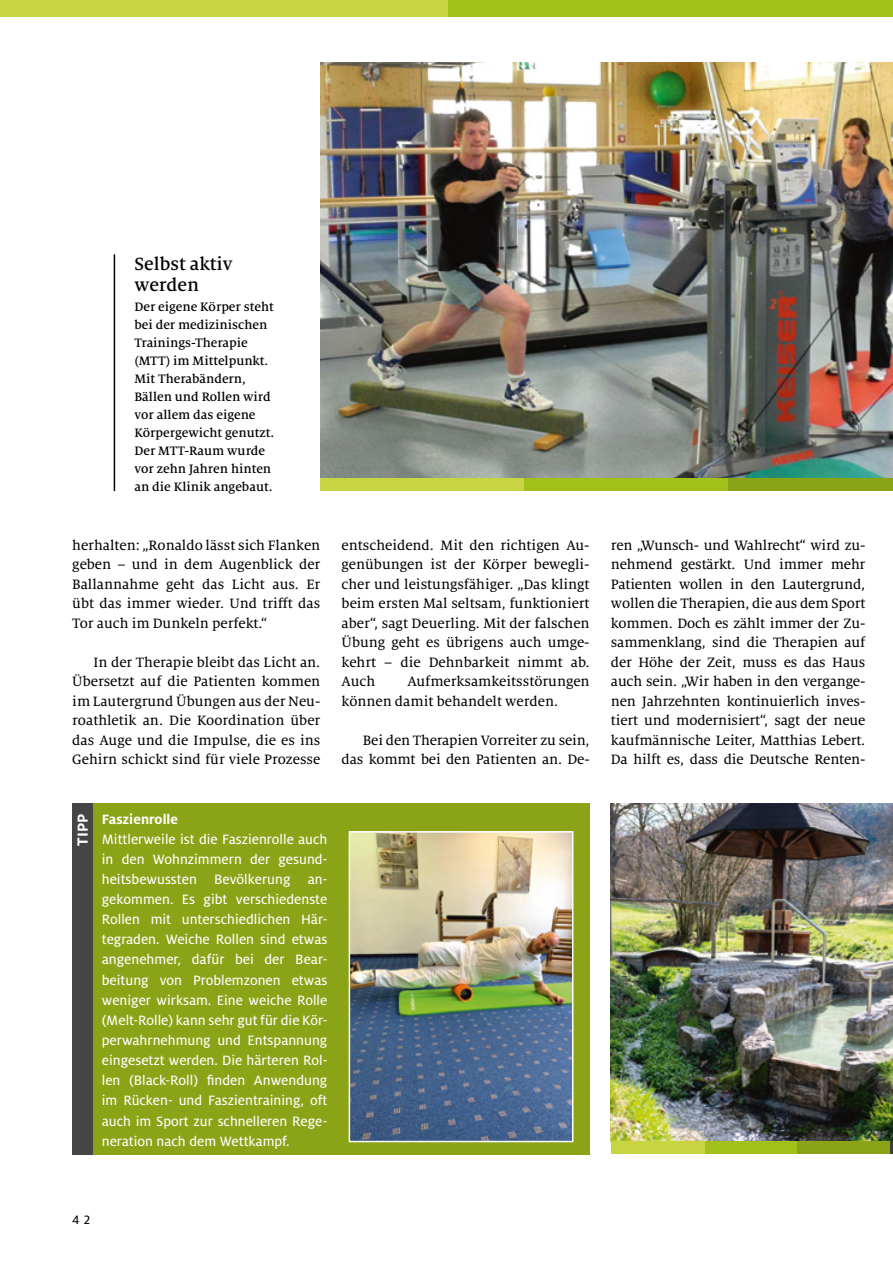
<style>
.page{position:relative;width:893px;height:1263px;background:#fff}
.page>*{position:absolute;margin:0;border:0;box-sizing:border-box;transform-origin:0 0}
.t1{font:500 19.5px/21px "Milo Serif OT";color:#000}
.t2{font:15.45px "Oberfranken Headline";color:#fff}
.t3{font:15px/19.5px "Milo Serif OT Text";color:#000;text-align:justify}
.t4{font:15px/20.1px "Milo OT Text";color:#fff;text-align:justify}
.t5{font:700 15px "Milo OT";color:#fff}
.t6{font:500 13.5px/18px "Milo Serif OT";color:#000}
.t7{font:13.5px "Milo OT Text";color:#000}
</style>
<div class="page">
<div style="left:448px;top:0;width:445px;height:17px;background:#a2c01a"></div>
<div style="left:0;top:0;width:448px;height:17px;background:#c7d540"></div>
<img style="left:320px;top:62px;width:573px;height:416px">
<div style="left:524px;top:478px;width:204px;height:13px;background:#a2c01a"></div>
<div style="left:728px;top:478px;width:165px;height:13px;background:#8ba417"></div>
<div style="left:320px;top:478px;width:204px;height:13px;background:#c7d540"></div>
<hr style="left:114px;top:254px;width:1px;height:237px;background:#000">
<div style="left:72px;top:803px;width:21px;height:351px;background:#454544"></div>
<div style="left:93px;top:803px;width:497px;height:351px;background:#8ba417"></div>
<img style="left:352px;top:834px;width:218px;height:305px">
<div style="left:349px;top:831px;width:224px;height:311px;border:2px solid #fff"></div>
<img style="left:611px;top:803px;width:282px;height:338px">
<div style="left:704px;top:1141px;width:93px;height:13px;background:#a2c01a"></div>
<div style="left:797px;top:1141px;width:94px;height:13px;background:#8ba417"></div>
<div style="left:611px;top:1141px;width:93px;height:13px;background:#c7d540"></div>
<svg style="left:891px;top:1141px;width:2px;height:13px"></svg>
<h1 class="t1" style="left:135px;top:254px;width:100px">Selbst aktiv werden</h1>
<p class="t6" style="left:135px;top:298px;width:141px">Der eigene Körper steht bei der medizinischen<br>Trainings-Therapie (MTT) im Mittelpunkt.<br>Mit Therabändern,<br>Bällen und Rollen wird vor allem das eigene<br>Körpergewicht genutzt.<br>Der MTT-Raum wurde vor zehn Jahren hinten an die Klinik angebaut.</p>
<p class="t3" style="left:72px;top:535px;width:250px">herhalten: „Ronaldo lässt sich Flanken geben – und in dem Augenblick der Ballannahme geht das Licht aus. Er übt das immer wieder. Und trifft das Tor auch im Dunkeln perfekt.“</p>
<p class="t3" style="left:72px;top:652px;width:250px;text-indent:21px">In der Therapie bleibt das Licht an.<br>Übersetzt auf die Patienten kommen im Lautergrund Übungen aus der Neu&shy;roathletik an. Die Koordination über das Auge und die Impulse, die es ins Gehirn schickt sind für viele Prozesse</p>
<p class="t3" style="left:342px;top:535px;width:250px">entscheidend. Mit den richtigen Au&shy;genübungen ist der Körper bewegli&shy;cher und leistungsfähiger. „Das klingt beim ersten Mal seltsam, funktioniert aber“, sagt Deuerling. Mit der falschen Übung geht es übrigens auch umge&shy;kehrt – die Dehnbarkeit nimmt ab.<br>Auch</p>
<p class="t3" style="left:342px;top:672px;width:250px;text-indent:66px">Aufmerksamkeitsstörungen können damit behandelt werden.</p>
<p class="t3" style="left:342px;top:730px;width:250px;text-align:right">Bei den Therapien Vorreiter zu sein, das kommt bei den Patienten an. De-</p>
<p class="t2" style="left:71px;top:846px;width:33px;rotate:-90deg">TIpp</p>
<p class="t5" style="left:102px;top:810px;width:78px">Faszienrolle</p>
<p class="t4" style="left:102px;top:829px;width:227px">Mittlerweile ist die Faszienrolle auch in den Wohnzimmern der gesund&shy;heitsbewussten Bevölkerung an&shy;gekommen. Es gibt verschiedenste Rollen mit unterschiedlichen Här&shy;tegraden. Weiche Rollen sind etwas angenehmer, dafür bei der Bear&shy;beitung von Problemzonen etwas weniger wirksam. Eine weiche Rolle (Melt-Rolle) kann sehr gut für die Kör&shy;perwahrnehmung und Entspannung eingesetzt werden. Die härteren Rol&shy;len (Black-Roll) finden Anwendung im Rücken- und Faszientraining, oft auch im Sport zur schnelleren Rege&shy;neration nach dem Wettkampf.</p>
<p class="t3" style="left:611px;top:535px;width:256px">ren „Wunsch- und Wahlrecht“ wird zu&shy;nehmend gestärkt. Und immer mehr Patienten wollen in den Lautergrund, wollen die Therapien, die aus dem Sport kommen. Doch es zählt immer der Zu&shy;sammenklang, sind die Therapien auf der Höhe der Zeit, muss es das Haus auch sein. „Wir haben in den vergange&shy;nen Jahrzehnten kontinuierlich inves&shy;tiert und modernisiert“, sagt der neue kaufmännische Leiter, Matthias Lebert.<br>Da hilft es, dass die Deutsche Renten-</p>
<p class="t7" style="left:72px;top:1212px;width:19px">4 2</p>
</div>
